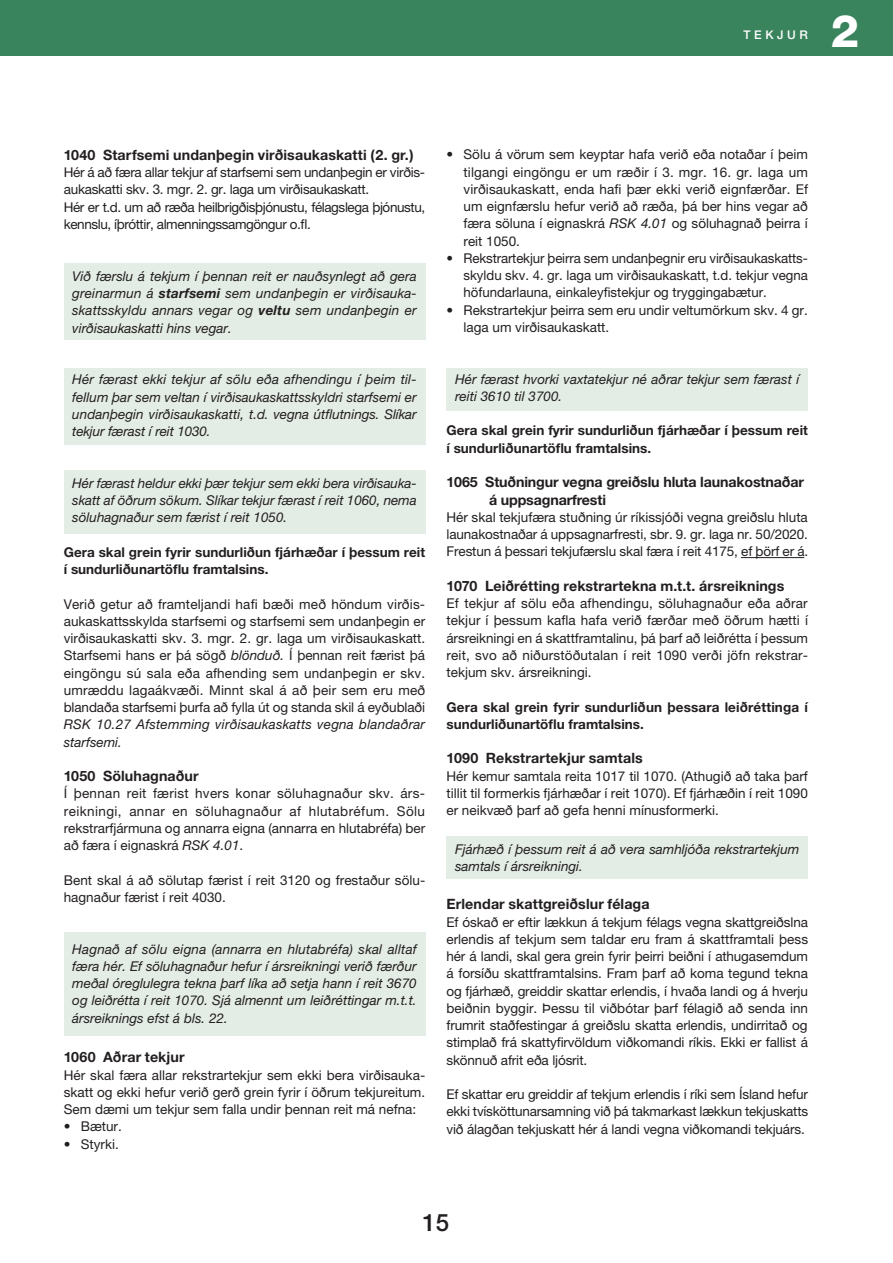
<style>
.page{position:relative;width:893px;height:1263px;background:#fff}
.page>*{position:absolute;margin:0;border:0;box-sizing:border-box;transform-origin:0 0}
.t1{font:800 45px "Helvetica Neue";color:#fff}
.t2{font:500 24px "Helvetica Neue";color:#231f20}
.t3{font:700 14.25px/17.2px "Helvetica Neue";letter-spacing:.005em;color:#231f20}
.t4{font:13.5px/17.2px "Helvetica Neue";color:#231f20;text-align:justify}
.t5{font:italic 13.5px/17.2px "Helvetica Neue";color:#231f20;text-align:justify}
.t6{font:700 13.5px/17.2px "Helvetica Neue";color:#231f20}
.t7{font:13.5px/17.2px "Helvetica Neue";letter-spacing:-.03em;color:#231f20}
.t8{font:500 12px "Helvetica Neue";letter-spacing:.3em;color:#fff}
.s1{font-weight:700}
.s2{font-style:italic}
</style>
<div class="page">
<div style="left:446px;top:836px;width:362px;height:42px;background:#e3ece5"></div>
<div style="left:446px;top:368px;width:362px;height:42px;background:#e3ece5"></div>
<div style="left:0;top:0;width:893px;height:55px;background:#39835d"></div>
<div style="left:64px;top:932px;width:361px;height:103px;background:#e3ece5"></div>
<div style="left:64px;top:264px;width:361px;height:76px;background:#e3ece5"></div>
<div style="left:64px;top:368px;width:361px;height:76px;background:#e3ece5"></div>
<div style="left:64px;top:470px;width:361px;height:64px;background:#e3ece5"></div>
<hr style="left:741px;top:557px;width:63px;height:1px;background:#231f20">
<p class="t8" style="left:743px;top:28px;width:66px">TEKJUR</p>
<h1 class="t1" style="left:831px;top:4px;width:30px">2</h1>
<p class="t3" style="left:64px;top:146px;width:351px">1040 Starfsemi undanþegin virðisaukaskatti (2. gr.)</p>
<p class="t7" style="left:64px;top:164px;width:363px">Hér á að færa allar tekjur af starfsemi sem undanþegin er virðis------ aukaskatti skv. 3. mgr. 2. gr. laga um virðisaukaskatt.<br>Hér er t.d. um að ræða heilbrigðisþjónustu, félagslega þjónustu, kennslu, íþróttir, almenningssamgöngur o.fl.</p>
<p class="t5" style="left:72px;top:267px;width:346px">Við færslu á tekjum í þennan reit er nauðsynlegt að gera greinarmun á <span class="s1">starfsemi</span> sem undanþegin er virðisauka&shy;skattsskyldu annars vegar og <span class="s1">veltu</span> sem undanþegin er virðisaukaskatti hins vegar.</p>
<p class="t5" style="left:72px;top:371px;width:346px">Hér færast ekki tekjur af sölu eða afhendingu í þeim til&shy;fellum þar sem veltan í virðisaukaskattsskyldri starfsemi er undanþegin virðisaukaskatti, t.d. vegna útflutnings. Slíkar tekjur færast í reit 1030.</p>
<p class="t5" style="left:72px;top:474px;width:346px">Hér færast heldur ekki þær tekjur sem ekki bera virðisauka&shy;skatt af öðrum sökum. Slíkar tekjur færast í reit 1060, nema söluhagnaður sem færist í reit 1050.</p>
<p class="t6" style="left:64px;top:543px;width:363px">Gera skal grein fyrir sundurliðun fjárhæðar í þessum reit í sundurliðunartöflu framtalsins.</p>
<p class="t4" style="left:64px;top:595px;width:363px;text-align:left">Verið getur að framteljandi hafi bæði með höndum virðis-- aukaskattsskylda starfsemi og starfsemi sem undanþegin er virðisaukaskatti skv. 3. mgr. 2. gr. laga um virðisaukaskatt.<br>Starfsemi hans er þá sögð <span class="s2">blönduð.</span> Í þennan reit færist þá eingöngu sú sala eða afhending sem undanþegin er skv. umræddu lagaákvæði. Minnt skal á að þeir sem eru með blandaða starfsemi þurfa að fylla út og standa skil á eyðublaði</p>
<p class="t5" style="left:64px;top:716px;width:363px">RSK 10.27 Afstemming virðisaukaskatts vegna blandaðrar starfsemi.</p>
<p class="t3" style="left:64px;top:767px;width:136px">1050 Söluhagnaður</p>
<p class="t4" style="left:64px;top:785px;width:363px">Í þennan reit færist hvers konar söluhagnaður skv. árs&shy;reikningi, annar en söluhagnaður af hlutabréfum. Sölu rekstrarfjármuna og annarra eigna (annarra en hlutabréfa) ber að færa í eignaskrá <span class="s2">RSK 4.01</span>.</p>
<p class="t4" style="left:64px;top:871px;width:360px">Bent skal á að sölutap færist í reit 3120 og frestaður sölu-- hagnaður færist í reit 4030.</p>
<p class="t5" style="left:72px;top:940px;width:346px">Hagnað af sölu eigna (annarra en hlutabréfa) skal alltaf færa hér. Ef söluhagnaður hefur í ársreikningi verið færður meðal óreglulegra tekna þarf líka að setja hann í reit 3670 og leiðrétta í reit 1070. Sjá almennt um leiðréttingar m.t.t. ársreiknings efst á bls. 22.</p>
<p class="t3" style="left:64px;top:1048px;width:122px">1060 Aðrar tekjur</p>
<p class="t4" style="left:64px;top:1066px;width:363px">Hér skal færa allar rekstrartekjur sem ekki bera virðisauka&shy;skatt og ekki hefur verið gerð grein fyrir í öðrum tekjureitum.<br>Sem dæmi um tekjur sem falla undir þennan reit má nefna:</p>
<p class="t4" style="left:64px;top:1118px;width:60px">• Bætur.</p>
<p class="t4" style="left:64px;top:1135px;width:57px">• Styrki.</p>
<p class="t4" style="left:463px;top:146px;width:346px;text-indent:-17px">• Sölu á vörum sem keyptar hafa verið eða notaðar í þeim tilgangi eingöngu er um ræðir í 3. mgr. 16. gr. laga um virðisaukaskatt, enda hafi þær ekki verið eignfærðar. Ef um eignfærslu hefur verið að ræða, þá ber hins vegar að færa söluna í eignaskrá <span class="s2">RSK 4.01</span> og söluhagnað þeirra í reit 1050.</p>
<p class="t4" style="left:463px;top:249px;width:346px;text-indent:-17px">• Rekstrartekjur þeirra sem undanþegnir eru virðisaukaskatts&shy;skyldu skv. 4. gr. laga um virðisaukaskatt, t.d. tekjur vegna höfundarlauna, einkaleyfistekjur og tryggingabætur.</p>
<p class="t4" style="left:463px;top:301px;width:346px;text-indent:-17px">• Rekstrartekjur þeirra sem eru undir veltumörkum skv. 4 gr. laga um virðisaukaskatt.</p>
<p class="t5" style="left:455px;top:370px;width:346px">Hér færast hvorki vaxtatekjur né aðrar tekjur sem færast í reiti 3610 til 3700.</p>
<p class="t6" style="left:446px;top:422px;width:363px">Gera skal grein fyrir sundurliðun fjárhæðar í þessum reit í sundurliðunartöflu framtalsins.</p>
<p class="t3" style="left:489px;top:473px;width:316px;text-indent:-43px">1065 Stuðningur vegna greiðslu hluta launakostnaðar á uppsagnarfresti</p>
<p class="t4" style="left:446px;top:508px;width:363px">Hér skal tekjufæra stuðning úr ríkissjóði vegna greiðslu hluta launakostnaðar á uppsagnarfresti, sbr. 9. gr. laga nr. 50/2020.<br>Frestun á þessari tekjufærslu skal færa í reit 4175, ef þörf er á.</p>
<p class="t3" style="left:446px;top:577px;width:339px">1070 Leiðrétting rekstrartekna m.t.t. ársreiknings</p>
<p class="t4" style="left:446px;top:594px;width:363px">Ef tekjur af sölu eða afhendingu, söluhagnaður eða aðrar tekjur í þessum kafla hafa verið færðar með öðrum hætti í ársreikningi en á skattframtalinu, þá þarf að leiðrétta í þessum reit, svo að niðurstöðutalan í reit 1090 verði jöfn rekstrar&shy;tekjum skv. ársreikningi.</p>
<p class="t6" style="left:446px;top:698px;width:363px">Gera skal grein fyrir sundurliðun þessara leiðréttinga í sundurliðunartöflu framtalsins.</p>
<p class="t3" style="left:446px;top:749px;width:198px">1090 Rekstrartekjur samtals</p>
<p class="t4" style="left:446px;top:767px;width:363px">Hér kemur samtala reita 1017 til 1070. (Athugið að taka þarf tillit til formerkis fjárhæðar í reit 1070). Ef fjárhæðin í reit 1090 er neikvæð þarf að gefa henni mínusformerki.</p>
<p class="t5" style="left:455px;top:840px;width:346px">Fjárhæð í þessum reit á að vera samhljóða rekstrartekjum samtals í ársreikningi.</p>
<p class="t3" style="left:446px;top:895px;width:205px">Erlendar skattgreiðslur félaga</p>
<p class="t4" style="left:446px;top:913px;width:363px">Ef óskað er eftir lækkun á tekjum félags vegna skattgreiðslna erlendis af tekjum sem taldar eru fram á skattframtali þess hér á landi, skal gera grein fyrir þeirri beiðni í athugasemdum á forsíðu skattframtalsins. Fram þarf að koma tegund tekna og fjárhæð, greiddir skattar erlendis, í hvaða landi og á hverju beiðnin byggir. Þessu til viðbótar þarf félagið að senda inn frumrit staðfestingar á greiðslu skatta erlendis, undirritað og stimplað frá skattyfirvöldum viðkomandi ríkis. Ekki er fallist á skönnuð afrit eða ljósrit.</p>
<p class="t4" style="left:446px;top:1085px;width:363px">Ef skattar eru greiddir af tekjum erlendis í ríki sem Ísland hefur ekki tvísköttunarsamning við þá takmarkast lækkun tekjuskatts við álagðan tekjuskatt hér á landi vegna viðkomandi tekjuárs.</p>
<h2 class="t2" style="left:422px;top:1208px;width:28px">15</h2>
</div>
